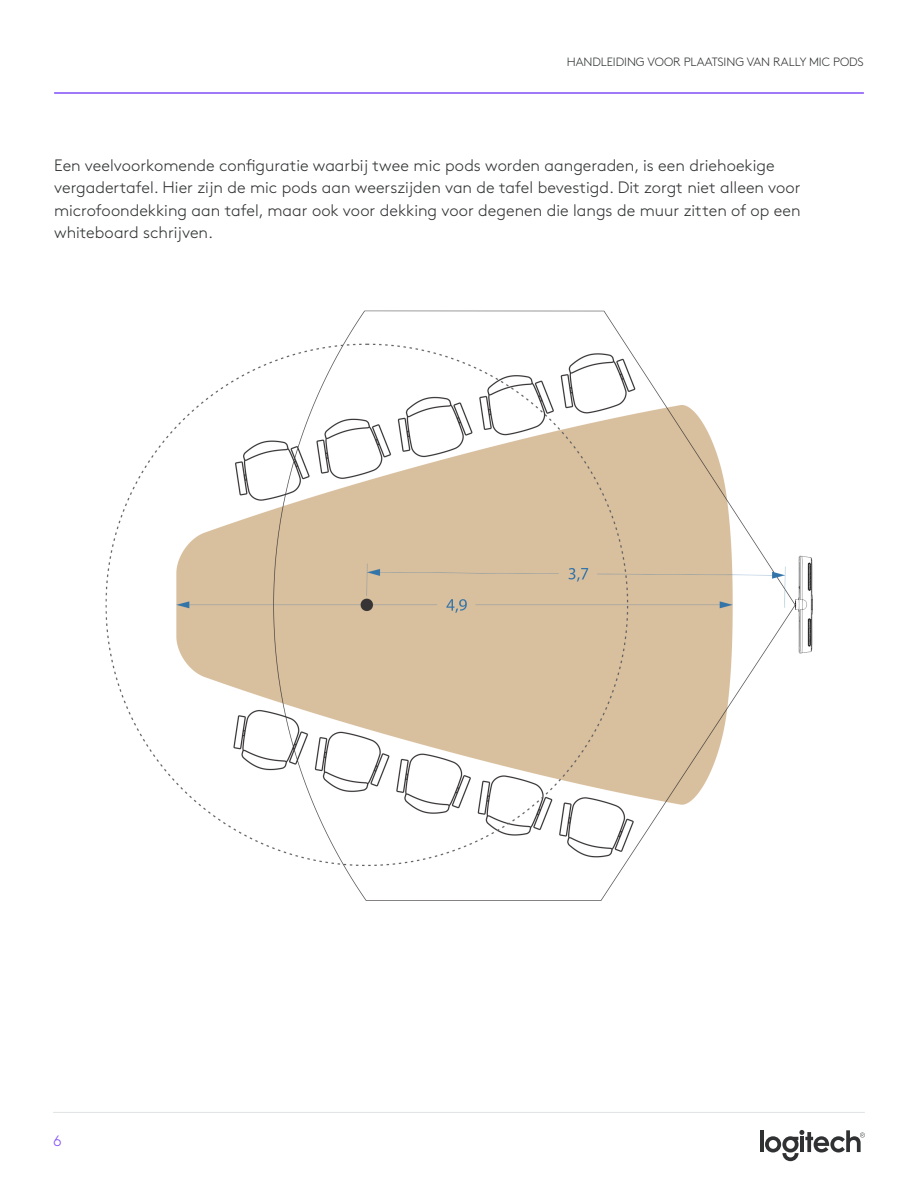
<style>
.page{position:relative;width:918px;height:1188px;background:#fff}
.page>*{position:absolute;margin:0;border:0;box-sizing:border-box;transform-origin:0 0}
.Body{font:300 16.5px/22.5px "Brown Pro";color:#2f3132}
.t1{font:300 15px "Brown Pro";color:#814efa}
.t2{font:300 12px "Brown Pro";letter-spacing:-.005em;color:#2f3132}
</style>
<div class="page">
<hr style="left:760px;top:1130px;width:4px;height:22px;background:#2f3132">
<svg style="left:765px;top:1130px;width:100px;height:31px"></svg>
<hr style="left:800px;top:1137px;width:4px;height:15px;background:#2f3132">
<hr style="left:53px;top:1112px;width:812px;height:1px;background:#e1e2e3">
<hr style="left:54px;top:92px;width:810px;height:2px;background:#814efa">
<img style="left:106px;top:310px;width:706px;height:591px">
<h6 class="t2" style="left:567px;top:53px;width:299px">HANDLEIDING VOOR PLAATSING VAN RALLY MIC PODS</h6>
<p class="Body" style="left:54px;top:153px;width:748px">Een veelvoorkomende configuratie waarbij twee mic pods worden aangeraden, is een driehoekige vergadertafel. Hier zijn de mic pods aan weerszijden van de tafel bevestigd. Dit zorgt niet alleen voor microfoondekking aan tafel, maar ook voor dekking voor degenen die langs de muur zitten of op een whiteboard schrijven.</p>
<p class="t1" style="left:53px;top:1130px;width:10px">6</p>
</div>
